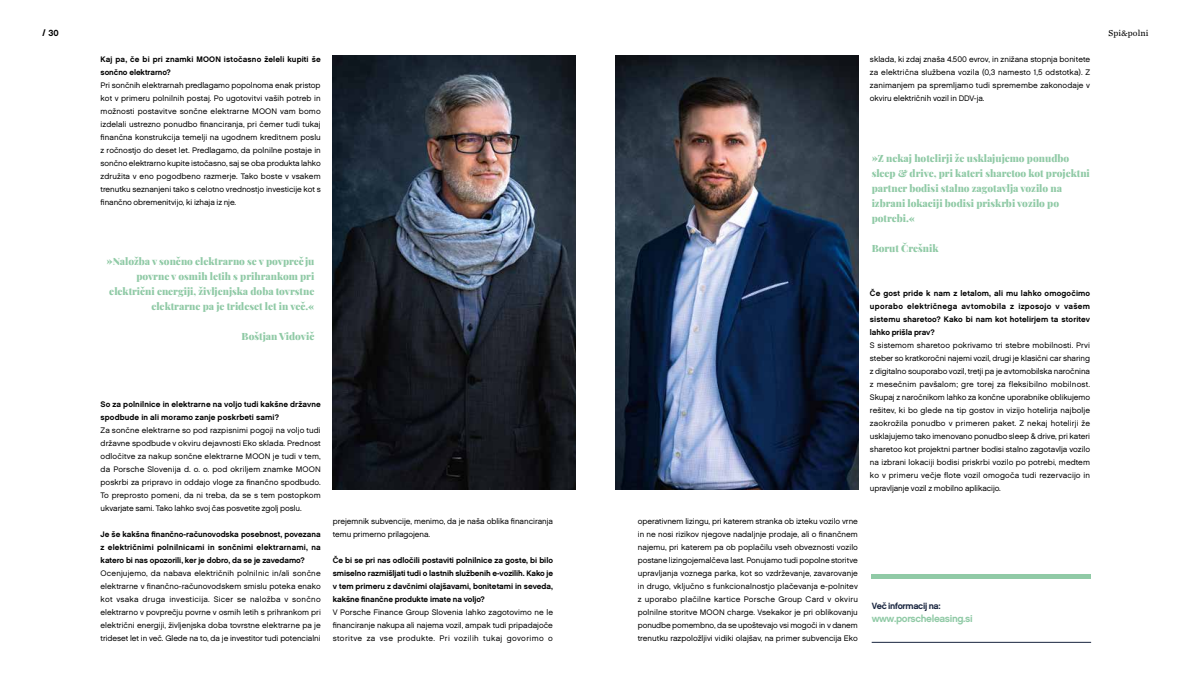
<style>
.page{position:relative;width:1191px;height:681px;background:#fff}
.page>*{position:absolute;margin:0;border:0;box-sizing:border-box;transform-origin:0 0}
.t1{font:900 10px/15px "Playfair Display";color:#90caa6;text-align:right}
.t2{font:10px "Chalet Nineteen Sixty SLO New York";letter-spacing:-.035em;color:#90caa6}
.t3{font:9px "Chalet Nineteen Sixty SLO New York";letter-spacing:-.035em;color:#18243e}
.t4{font:9px "Chronicle Text G2";letter-spacing:.01em;color:#000}
.t5{font:9px "Chalet New York Nineteen Sixty";color:#000}
.t6{font:8px/13px "Chalet London Nineteen Sixty";letter-spacing:-.005em;color:#000;text-align:justify}
.t7{font:8px/13px "Chalet New York Nineteen Sixty";letter-spacing:.015em;color:#000;text-align:justify}
</style>
<div class="page">
<img style="left:333px;top:56px;width:242px;height:433px">
<img style="left:615px;top:56px;width:243px;height:433px">
<div style="left:871px;top:573px;width:219px;height:5px;background:#90caa6"></div>
<hr style="left:871px;top:641px;width:220px;height:1px;background:#18243e">
<p class="t5" style="left:43px;top:27px;width:18px">/ 30</p>
<p class="t4" style="left:1108px;top:26px;width:41px">Spi&amp;polni</p>
<p class="t7" style="left:101px;top:53px;width:222px">Kaj pa, če bi pri znamki MOON istočasno želeli kupiti še sončno elektrarno?</p>
<p class="t6" style="left:101px;top:79px;width:222px">Pri sončnih elektrarnah predlagamo popolnoma enak pristop kot v primeru polnilnih postaj. Po ugotovitvi vaših potreb in možnosti postavitve sončne elektrarne MOON vam bomo izdelali ustrezno ponudbo financiranja, pri čemer tudi tukaj finančna konstrukcija temelji na ugodnem kreditnem poslu z ročnostjo do deset let. Predlagamo, da polnilne postaje in sončno elektrarno kupite istočasno, saj se oba produkta lahko združita v eno pogodbeno razmerje. Tako boste v vsakem trenutku seznanjeni tako s celotno vrednostjo investicije kot s finančno obremenitvijo, ki izhaja iz nje.</p>
<p class="t6" style="left:870px;top:53px;width:222px">sklada, ki zdaj znaša 4.500 evrov, in znižana stopnja bonitete za električna službena vozila (0,3 namesto 1,5 odstotka). Z zanimanjem pa spremljamo tudi spremembe zakonodaje v okviru električnih vozil in DDV-ja.</p>
<p class="t1" style="left:871px;top:150px;width:220px;text-align:left">»Z nekaj hotelirji že usklajujemo ponudbo sleep &amp; drive, pri kateri sharetoo kot projektni partner bodisi stalno zagotavlja vozilo na izbrani lokaciji bodisi priskrbi vozilo po potrebi.«</p>
<p class="t1" style="left:871px;top:240px;width:68px">Borut Črešnik</p>
<p class="t1" style="left:106px;top:252px;width:209px">»Naložba v sončno elektrarno se v povprečju povrne v osmih letih s prihrankom pri električni energiji, življenjska doba tovrstne elektrarne pa je trideset let in več.«</p>
<p class="t1" style="left:242px;top:327px;width:74px">Boštjan Vidovič</p>
<p class="t7" style="left:101px;top:397px;width:222px">So za polnilnice in elektrarne na voljo tudi kakšne državne spodbude in ali moramo zanje poskrbeti sami?</p>
<p class="t6" style="left:101px;top:423px;width:222px">Za sončne elektrarne so pod razpisnimi pogoji na voljo tudi državne spodbude v okviru dejavnosti Eko sklada. Prednost odločitve za nakup sončne elektrarne MOON je tudi v tem, da Porsche Slovenija d. o. o. pod okriljem znamke MOON poskrbi za pripravo in oddajo vloge za finančno spodbudo.<br>To preprosto pomeni, da ni treba, da se s tem postopkom ukvarjate sami. Tako lahko svoj čas posvetite zgolj poslu.</p>
<p class="t7" style="left:101px;top:527px;width:222px">Je še kakšna finančno-računovodska posebnost, povezana z električnimi polnilnicami in sončnimi elektrarnami, na katero bi nas opozorili, ker je dobro, da se je zavedamo?</p>
<p class="t6" style="left:101px;top:566px;width:222px">Ocenjujemo, da nabava električnih polnilnic in/ali sončne elektrarne v finančno-računovodskem smislu poteka enako kot vsaka druga investicija. Sicer se naložba v sončno elektrarno v povprečju povrne v osmih letih s prihrankom pri električni energiji, življenjska doba tovrstne elektrarne pa je trideset let in več. Glede na to, da je investitor tudi potencialni</p>
<p class="t6" style="left:333px;top:514px;width:222px">prejemnik subvencije, menimo, da je naša oblika financiranja temu primerno prilagojena.</p>
<p class="t7" style="left:333px;top:553px;width:222px">Če bi se pri nas odločili postaviti polnilnice za goste, bi bilo smiselno razmišljati tudi o lastnih službenih e-vozilih. Kako je v tem primeru z davčnimi olajšavami, bonitetami in seveda, kakšne finančne produkte imate na voljo?</p>
<p class="t6" style="left:333px;top:605px;width:222px">V Porsche Finance Group Slovenia lahko zagotovimo ne le financiranje nakupa ali najema vozil, ampak tudi pripadajoče storitve za vse produkte. Pri vozilih tukaj govorimo o</p>
<p class="t6" style="left:638px;top:514px;width:222px">operativnem lizingu, pri katerem stranka ob izteku vozilo vrne in ne nosi rizikov njegove nadaljnje prodaje, ali o finančnem najemu, pri katerem pa ob poplačilu vseh obveznosti vozilo postane lizingojemalčeva last. Ponujamo tudi popolne storitve upravljanja voznega parka, kot so vzdrževanje, zavarovanje in drugo, vključno s funkcionalnostjo plačevanja e-polnitev z uporabo plačilne kartice Porsche Group Card v okviru polnilne storitve MOON charge. Vsekakor je pri oblikovanju ponudbe pomembno, da se upoštevajo vsi mogoči in v danem trenutku razpoložljivi vidiki olajšav, na primer subvencija Eko</p>
<p class="t7" style="left:870px;top:287px;width:222px">Če gost pride k nam z letalom, ali mu lahko omogočimo uporabo električnega avtomobila z izposojo v vašem sistemu sharetoo? Kako bi nam kot hotelirjem ta storitev lahko prišla prav?</p>
<p class="t6" style="left:870px;top:339px;width:222px">S sistemom sharetoo pokrivamo tri stebre mobilnosti. Prvi steber so kratkoročni najemi vozil, drugi je klasični car sharing z digitalno souporabo vozil, tretji pa je avtomobilska naročnina z mesečnim pavšalom; gre torej za fleksibilno mobilnost.<br>Skupaj z naročnikom lahko za končne uporabnike oblikujemo rešitev, ki bo glede na tip gostov in vizijo hotelirja najbolje zaokrožila ponudbo v primeren paket. Z nekaj hotelirji že usklajujemo tako imenovano ponudbo sleep &amp; drive, pri kateri sharetoo kot projektni partner bodisi stalno zagotavlja vozilo na izbrani lokaciji bodisi priskrbi vozilo po potrebi, medtem ko v primeru večje flote vozil omogoča tudi rezervacijo in upravljanje vozil z mobilno aplikacijo.</p>
<p class="t3" style="left:871px;top:599px;width:70px">Več informacij na:</p>
<p class="t2" style="left:871px;top:611px;width:103px">www.porscheleasing.si</p>
</div>
